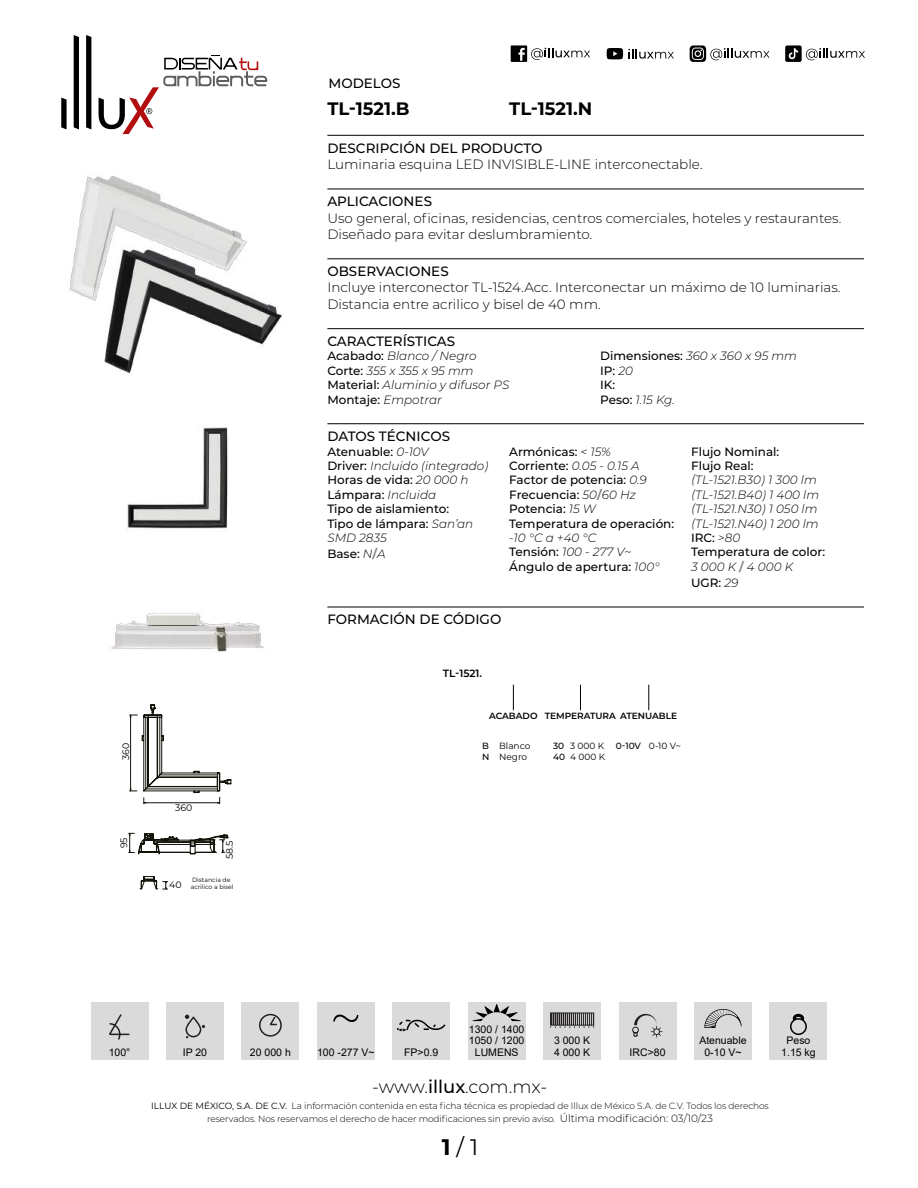
<style>
.page{position:relative;width:918px;height:1188px;background:#fff}
.page>*{position:absolute;margin:0;border:0;box-sizing:border-box;transform-origin:0 0}
.t1{font:22.5px "Montserrat";color:#000}
.t2{font:300 18px "Montserrat";letter-spacing:-.005em;color:#000}
.t3{font:700 18px "Montserrat";color:#000}
.t4{font:300 13.5px/16.2px "Montserrat";color:#000}
.t5{font:500 13.5px "Montserrat";color:#000}
.t6{font:500 12px/14.4px "Montserrat";color:#000}
.t7{font:italic 300 12px/14.4px "Montserrat";color:#000}
.t8{font:10.5px/10.5px "Arial";color:#000}
.t9{font:600 10.5px "Montserrat";color:#000}
.t10{font:9.3px "Montserrat";color:#000}
.t11{font:300 9px/12.6px "Montserrat";letter-spacing:-.01em;color:#000;text-align:center}
.t12{font:9px/10.8px "Montserrat";color:#000}
.t13{font:600 9px "Montserrat";color:#000}
.t14{font:6.15px/7.4px "Montserrat";color:#000}
.s1{font-weight:500;font-style:normal}
.s2{font-weight:300;font-style:italic}
.s3{font-weight:700;color:#878787}
.s4{font-weight:700;font-style:normal;color:#878787}
.s5{font-weight:500}
.s6{font-weight:400}
.s7{font-size:10.5px}
.s8{font-weight:700}
</style>
<div class="page">
<svg style="left:61px;top:98px;width:6px;height:31px"></svg>
<svg style="left:74px;top:35px;width:5px;height:94px"></svg>
<svg style="left:86px;top:35px;width:5px;height:94px"></svg>
<svg style="left:99px;top:55px;width:168px;height:79px"></svg>
<svg style="left:511px;top:45px;width:79px;height:17px"></svg>
<svg style="left:690px;top:45px;width:80px;height:17px"></svg>
<svg style="left:607px;top:48px;width:67px;height:11px"></svg>
<svg style="left:785px;top:45px;width:80px;height:17px"></svg>
<svg style="left:129px;top:704px;width:102px;height:186px"></svg>
<img style="left:69px;top:176px;width:213px;height:198px">
<img style="left:126px;top:426px;width:102px;height:103px">
<img style="left:111px;top:612px;width:153px;height:40px">
<hr style="left:327px;top:135px;width:537px;height:1px;background:#000">
<hr style="left:327px;top:189px;width:537px;height:1px;background:#000">
<hr style="left:327px;top:258px;width:537px;height:1px;background:#000">
<hr style="left:327px;top:328px;width:537px;height:1px;background:#000">
<hr style="left:327px;top:423px;width:537px;height:1px;background:#000">
<hr style="left:327px;top:607px;width:537px;height:1px;background:#000">
<div style="left:543px;top:1002px;width:58px;height:58px;background:#dadada"></div>
<div style="left:317px;top:1002px;width:58px;height:58px;background:#dadada"></div>
<svg style="left:333px;top:1015px;width:25px;height:7px"></svg>
<div style="left:468px;top:1002px;width:58px;height:58px;background:#dadada"></div>
<svg style="left:473px;top:1004px;width:48px;height:17px"></svg>
<div style="left:91px;top:1002px;width:57px;height:58px;background:#dadada"></div>
<svg style="left:109px;top:1014px;width:21px;height:26px"></svg>
<div style="left:242px;top:1002px;width:57px;height:58px;background:#dadada"></div>
<svg style="left:259px;top:1013px;width:23px;height:24px"></svg>
<div style="left:166px;top:1002px;width:58px;height:58px;background:#dadada"></div>
<div style="left:185px;top:1017px;width:16px;height:20px;border:2px solid #231f20;border-radius:7px"></div>
<svg style="left:185px;top:1015px;width:4px;height:4px"></svg>
<div style="left:694px;top:1002px;width:58px;height:58px;background:#dadada"></div>
<svg style="left:704px;top:1009px;width:38px;height:19px"></svg>
<div style="left:619px;top:1002px;width:57px;height:58px;background:#dadada"></div>
<svg style="left:632px;top:1014px;width:30px;height:24px"></svg>
<div style="left:770px;top:1002px;width:57px;height:58px;background:#dadada"></div>
<svg style="left:790px;top:1013px;width:17px;height:22px"></svg>
<div style="left:392px;top:1002px;width:58px;height:58px;background:#dadada"></div>
<svg style="left:397px;top:1019px;width:49px;height:12px"></svg>
<svg style="left:550px;top:1013px;width:44px;height:15px"></svg>
<svg style="left:513px;top:685px;width:1px;height:25px"></svg>
<svg style="left:580px;top:685px;width:1px;height:25px"></svg>
<svg style="left:649px;top:685px;width:1px;height:25px"></svg>
<p class="t5" style="left:328px;top:73px;width:73px">MODELOS</p>
<h2 class="t3" style="left:327px;top:96px;width:84px">TL-1521.B</h2>
<h2 class="t3" style="left:509px;top:96px;width:85px">TL-1521.N</h2>
<p class="t5" style="left:327px;top:138px;width:217px">DESCRIPCIÓN DEL PRODUCTO</p>
<p class="t4" style="left:327px;top:156px;width:377px">Luminaria esquina LED INVISIBLE-LINE interconectable.</p>
<p class="t5" style="left:327px;top:192px;width:106px">APLICACIONES</p>
<p class="t4" style="left:327px;top:209px;width:515px">Uso general, oficinas, residencias, centros comerciales, hoteles y restaurantes.<br>Diseñado para evitar deslumbramiento.</p>
<p class="t5" style="left:327px;top:262px;width:123px">OBSERVACIONES</p>
<p class="t4" style="left:327px;top:279px;width:515px">Incluye interconector TL-1524.Acc. Interconectar un máximo de 10 luminarias.<br>Distancia entre acrilico y bisel de 40 mm.</p>
<p class="t5" style="left:327px;top:332px;width:129px">CARACTERÍSTICAS</p>
<p class="t7" style="left:327px;top:349px;width:183px"><span class="s1">Acabado:</span> Blanco / Negro<br><span class="s1">Corte:</span> 355 x 355 x 95 mm<br><span class="s1">Material:</span> Aluminio y difusor PS<br><span class="s1">Montaje:</span> Empotrar</p>
<p class="t6" style="left:600px;top:349px;width:198px">Dimensiones: <span class="s2">360 x 360 x 95 mm<br></span>IP: <span class="s2">20<br></span>IK:<br>Peso: <span class="s2">1.15 Kg.</span></p>
<p class="t5" style="left:327px;top:427px;width:124px">DATOS TÉCNICOS</p>
<p class="t6" style="left:327px;top:444px;width:162px">Atenuable: <span class="s2">0-10V<br></span>Driver: <span class="s2">Incluido (integrado)<br></span>Horas de vida: <span class="s2">20 000 h<br></span>Lámpara: <span class="s2">Incluida<br></span>Tipo de aislamiento:<br>Tipo de lámpara: <span class="s2">San’an<br>SMD 2835</span></p>
<p class="t6" style="left:327px;top:546px;width:60px">Base: <span class="s2">N</span><span class="s3">/</span><span class="s2">A</span></p>
<p class="t6" style="left:509px;top:444px;width:166px">Armónicas: <span class="s2">&lt; 15%<br></span>Corriente: <span class="s2">0.05 - 0.15 A<br></span>Factor de potencia: <span class="s2">0.9<br></span>Frecuencia: <span class="s2">50</span><span class="s3">/</span><span class="s2">60 Hz<br></span>Potencia: <span class="s2">15 W<br></span>Temperatura de operación:</p>
<p class="t6" style="left:509px;top:530px;width:152px"><span class="s2">-10 °C a +40 °C<br></span>Tensión: <span class="s2">100 - 277 V~<br></span>Ángulo de apertura: <span class="s2">100°</span></p>
<p class="t6" style="left:691px;top:444px;width:90px">Flujo Nominal:<br>Flujo Real:</p>
<p class="t7" style="left:691px;top:472px;width:136px">(TL-1521.B30) 1 300 lm (TL-1521.B40) 1 400 lm (TL-1521.N30) 1 050 lm (TL-1521.N40) 1 200 lm<br><span class="s1">IRC:</span> &gt;80<br><span class="s1">Temperatura de color:<br></span>3 000 K <span class="s4">/</span> 4 000 K</p>
<p class="t6" style="left:691px;top:575px;width:49px">UGR: <span class="s2">29</span></p>
<p class="t5" style="left:327px;top:610px;width:175px">FORMACIÓN DE CÓDIGO</p>
<p class="t10" style="left:120px;top:760px;width:19px;rotate:-90deg">360</p>
<p class="t10" style="left:175px;top:801px;width:19px">360</p>
<p class="t10" style="left:118px;top:848px;width:12px;rotate:-90deg">95</p>
<p class="t10" style="left:223px;top:859px;width:20px;rotate:-90deg">58.5</p>
<p class="t10" style="left:169px;top:879px;width:14px">40</p>
<p class="t14" style="left:191px;top:876px;width:44px">Distancia de acrilico a bisel</p>
<p class="t9" style="left:443px;top:666px;width:41px">TL-1521.</p>
<p class="t13" style="left:489px;top:709px;width:189px">ACABADO TEMPERATURA ATENUABLE</p>
<p class="t12" style="left:482px;top:740px;width:50px"><span class="s5">B</span> Blanco<br><span class="s5">N</span> Negro</p>
<p class="t12" style="left:553px;top:740px;width:53px"><span class="s5">30</span> 3 000 K<br><span class="s5">40</span> 4 000 K</p>
<p class="t12" style="left:616px;top:740px;width:67px"><span class="s5">0-10V</span> 0-10 V~</p>
<p class="t8" style="left:469px;top:1024px;width:57px">1300 / 1400<br>1050 / 1200</p>
<p class="t8" style="left:554px;top:1035px;width:38px">3 000 K</p>
<p class="t8" style="left:699px;top:1035px;width:49px">Atenuable</p>
<p class="t8" style="left:786px;top:1035px;width:25px">Peso</p>
<p class="t8" style="left:109px;top:1047px;width:23px">100°</p>
<p class="t8" style="left:183px;top:1047px;width:26px">IP 20</p>
<p class="t8" style="left:250px;top:1047px;width:42px">20 000 h</p>
<p class="t8" style="left:475px;top:1047px;width:45px">LUMENS</p>
<p class="t8" style="left:630px;top:1047px;width:37px">IRC&gt;80</p>
<p class="t8" style="left:704px;top:1047px;width:39px">0-10 V~</p>
<p class="t8" style="left:317px;top:1047px;width:59px">100 -277 V~</p>
<p class="t8" style="left:554px;top:1047px;width:38px">4 000 K</p>
<p class="t8" style="left:404px;top:1047px;width:36px">FP&gt;0.9</p>
<p class="t8" style="left:781px;top:1047px;width:36px">1.15 kg</p>
<h2 class="t2" style="left:372px;top:1075px;width:177px">-www.<span class="s5">illux</span>.com.mx-</h2>
<p class="t11" style="left:151px;top:1099px;width:619px"><span class="s6">ILLUX DE MÉXICO, S.A. DE C.V.</span> La información contenida en esta ficha técnica es propiedad de Illux de México S.A. de C.V. Todos los derechos reservados. Nos reservamos el derecho de hacer modificaciones sin previo aviso. <span class="s7">Última modificación: 03/10/23</span></p>
<h1 class="t1" style="left:442px;top:1132px;width:38px"><span class="s8">1</span> / 1</h1>
</div>
